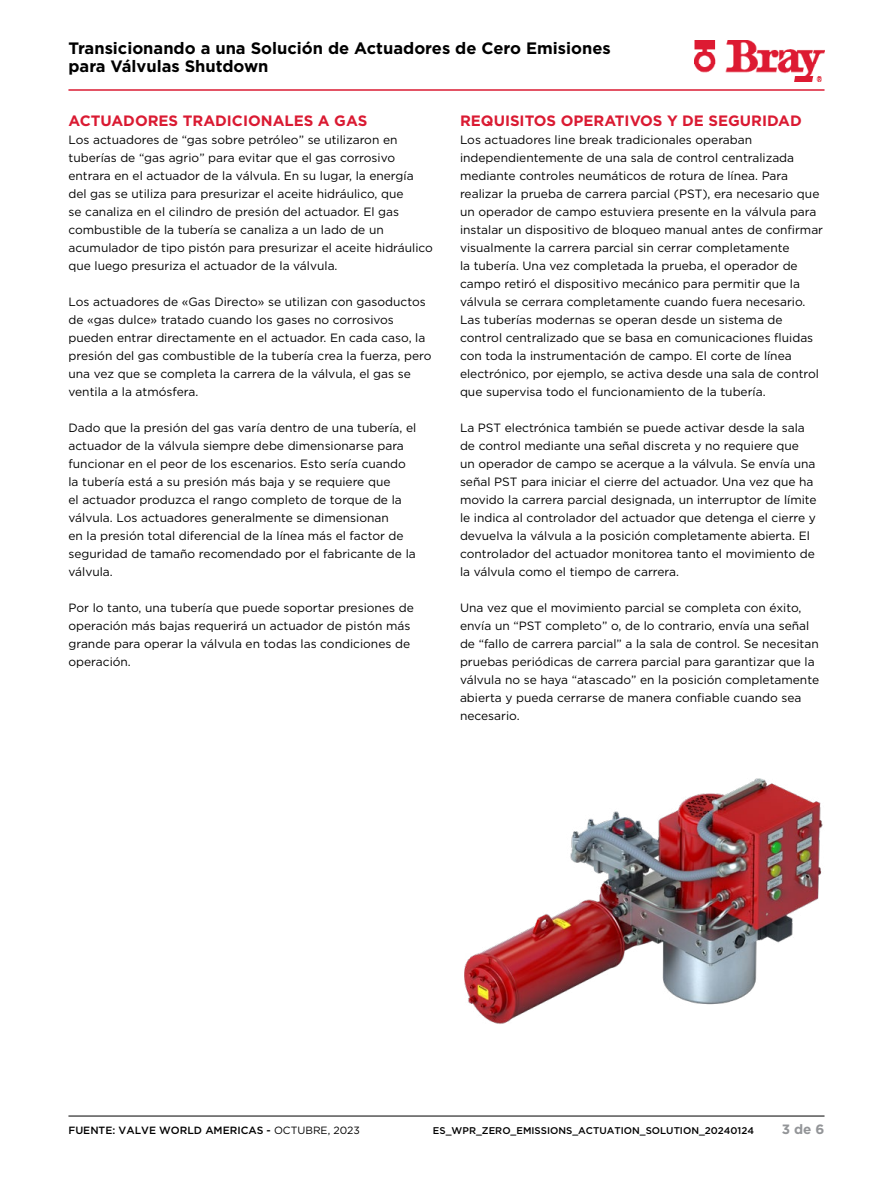
<style>
.page{position:relative;width:893px;height:1188px;background:#fff}
.page>*{position:absolute;margin:0;border:0;box-sizing:border-box;transform-origin:0 0}
.t1{font:700 16.5px/18px "Gotham";color:#000}
.t2{font:700 15px "Gotham";color:#da1a32}
.t3{font:700 13.5px "Gotham";color:#939598}
.t4{font:12px/18px "Gotham";color:#000}
.t5{font:500 10.5px "Gotham";color:#000}
.t6{font:500 9.75px "Gotham";color:#000}
.s1{font-weight:400}
</style>
<div class="page">
<hr style="left:68px;top:1116px;width:756px;height:1px;background:#000">
<img style="left:694px;top:40px;width:130px;height:41px">
<hr style="left:68px;top:89px;width:756px;height:2px;background:#da1a32">
<img style="left:464px;top:778px;width:359px;height:246px">
<h1 class="t1" style="left:68px;top:39px;width:544px">Transicionando a una Solución de Actuadores de Cero Emisiones para Válvulas Shutdown</h1>
<p class="t2" style="left:68px;top:111px;width:300px">ACTUADORES TRADICIONALES A GAS</p>
<p class="t4" style="left:68px;top:130px;width:366px">Los actuadores de “gas sobre petróleo” se utilizaron en tuberías de “gas agrio” para evitar que el gas corrosivo entrara en el actuador de la válvula. En su lugar, la energía del gas se utiliza para presurizar el aceite hidráulico, que<br>se canaliza en el cilindro de presión del actuador. El gas combustible de la tubería se canaliza a un lado de un acumulador de tipo pistón para presurizar el aceite hidráulico que luego presuriza el actuador de la válvula.</p>
<p class="t4" style="left:68px;top:292px;width:364px">Los actuadores de «Gas Directo» se utilizan con gasoductos de «gas dulce» tratado cuando los gases no corrosivos pueden entrar directamente en el actuador. En cada caso, la presión del gas combustible de la tubería crea la fuerza, pero una vez que se completa la carrera de la válvula, el gas se ventila a la atmósfera.</p>
<p class="t4" style="left:68px;top:418px;width:349px">Dado que la presión del gas varía dentro de una tubería, el actuador de la válvula siempre debe dimensionarse para funcionar en el peor de los escenarios. Esto sería cuando la tubería está a su presión más baja y se requiere que<br>el actuador produzca el rango completo de torque de la válvula. Los actuadores generalmente se dimensionan<br>en la presión total diferencial de la línea más el factor de seguridad de tamaño recomendado por el fabricante de la válvula.</p>
<p class="t4" style="left:68px;top:598px;width:347px">Por lo tanto, una tubería que puede soportar presiones de operación más bajas requerirá un actuador de pistón más grande para operar la válvula en todas las condiciones de operación.</p>
<p class="t2" style="left:460px;top:111px;width:343px">REQUISITOS OPERATIVOS Y DE SEGURIDAD</p>
<p class="t4" style="left:460px;top:130px;width:365px">Los actuadores line break tradicionales operaban independientemente de una sala de control centralizada mediante controles neumáticos de rotura de línea. Para realizar la prueba de carrera parcial (PST), era necesario que un operador de campo estuviera presente en la válvula para instalar un dispositivo de bloqueo manual antes de confirmar visualmente la carrera parcial sin cerrar completamente<br>la tubería. Una vez completada la prueba, el operador de campo retiró el dispositivo mecánico para permitir que la válvula se cerrara completamente cuando fuera necesario.<br>Las tuberías modernas se operan desde un sistema de control centralizado que se basa en comunicaciones fluidas con toda la instrumentación de campo. El corte de línea electrónico, por ejemplo, se activa desde una sala de control que supervisa todo el funcionamiento de la tubería.</p>
<p class="t4" style="left:460px;top:418px;width:358px">La PST electrónica también se puede activar desde la sala de control mediante una señal discreta y no requiere que un operador de campo se acerque a la válvula. Se envía una señal PST para iniciar el cierre del actuador. Una vez que ha movido la carrera parcial designada, un interruptor de límite le indica al controlador del actuador que detenga el cierre y devuelva la válvula a la posición completamente abierta. El controlador del actuador monitorea tanto el movimiento de la válvula como el tiempo de carrera.</p>
<p class="t4" style="left:460px;top:598px;width:361px">Una vez que el movimiento parcial se completa con éxito, envía un “PST completo” o, de lo contrario, envía una señal de “fallo de carrera parcial” a la sala de control. Se necesitan pruebas periódicas de carrera parcial para garantizar que la válvula no se haya “atascado” en la posición completamente abierta y pueda cerrarse de manera confiable cuando sea necesario.</p>
<p class="t5" style="left:68px;top:1123px;width:293px">FUENTE: VALVE WORLD AMERICAS - <span class="s1">OCTUBRE, 2023</span></p>
<p class="t6" style="left:433px;top:1124px;width:323px">ES_WPR_ZERO_EMISSIONS_ACTUATION_SOLUTION_20240124</p>
<p class="t3" style="left:782px;top:1120px;width:44px">3 de 6</p>
</div>
